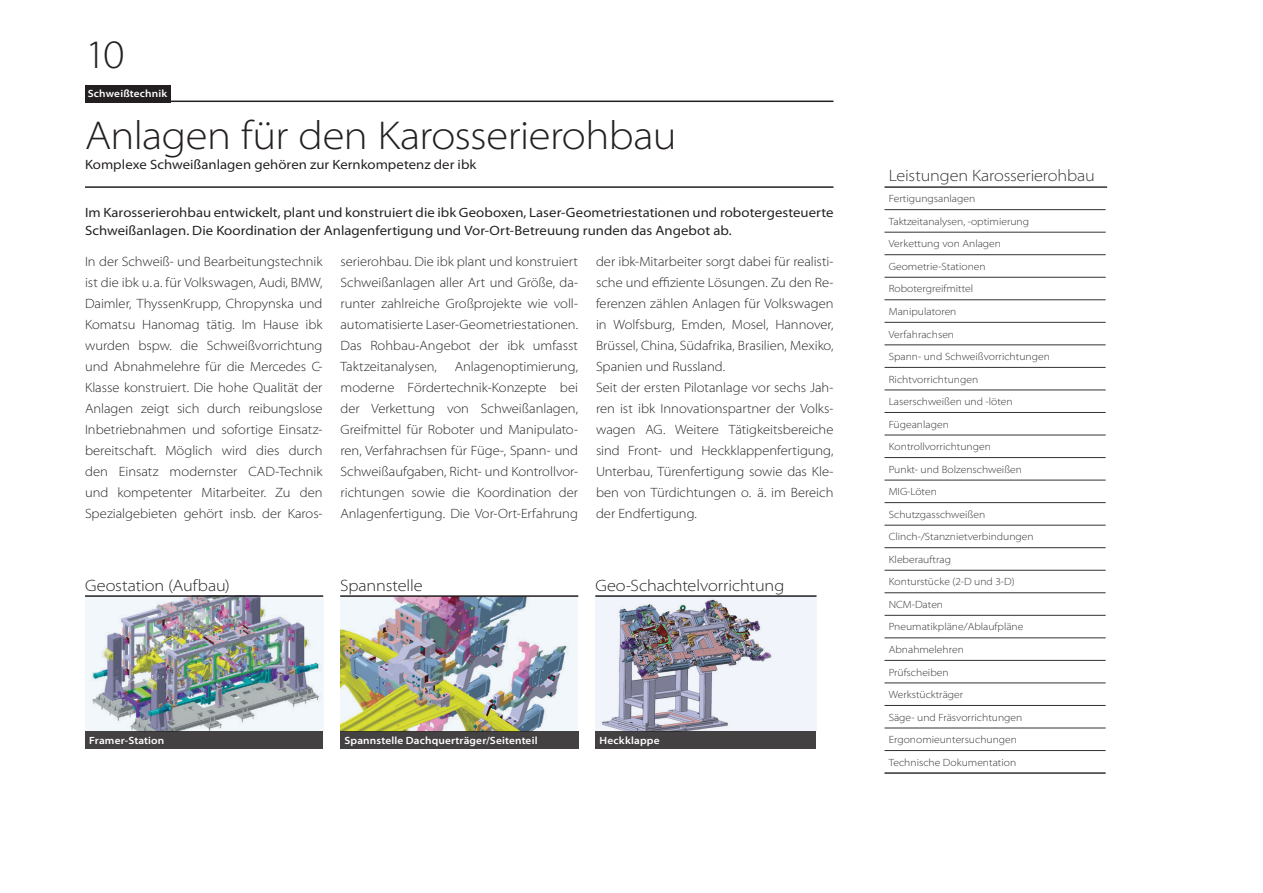
<style>
.page{position:relative;width:1263px;height:893px;background:#fff}
.page>*{position:absolute;margin:0;border:0;box-sizing:border-box;transform-origin:0 0}
.t1{font:300 semi-expanded 40.5px "Myriad Pro";letter-spacing:-.015em;color:#231f20}
.t2{font:300 semi-expanded 16.5px "Myriad Pro";letter-spacing:-.005em;color:#231f20}
.t3{font:300 semi-expanded 13.5px/21px "Myriad Pro";color:#231f20;text-align:justify}
.t4{font:semi-expanded 13.5px/18px "Myriad Pro";letter-spacing:.005em;color:#231f20}
.t5{font:300 semi-expanded 10.5px/22.5px "Myriad Pro";color:#231f20}
.t6{font:600 semi-expanded 10.5px "Myriad Pro";letter-spacing:.015em;color:#fff}
</style>
<div class="page">
<div style="left:595px;top:595px;width:221px;height:136px;background:#f1f4fa"></div>
<img style="left:602px;top:599px;width:170px;height:132px">
<img style="left:85px;top:597px;width:238px;height:134px">
<img style="left:340px;top:597px;width:238px;height:134px">
<div style="left:340px;top:731px;width:238px;height:17px;background:#444142"></div>
<div style="left:595px;top:731px;width:221px;height:17px;background:#444142"></div>
<div style="left:85px;top:731px;width:237px;height:17px;background:#444142"></div>
<hr style="left:85px;top:595px;width:238px;height:2px;background:#231f20">
<hr style="left:340px;top:595px;width:238px;height:2px;background:#231f20">
<hr style="left:595px;top:595px;width:221px;height:2px;background:#231f20">
<svg style="left:884px;top:210px;width:222px;height:518px"></svg>
<hr style="left:884px;top:209px;width:222px;height:1px;background:#231f20">
<hr style="left:884px;top:232px;width:222px;height:1px;background:#231f20">
<hr style="left:884px;top:254px;width:222px;height:1px;background:#231f20">
<hr style="left:884px;top:277px;width:222px;height:1px;background:#231f20">
<hr style="left:884px;top:299px;width:222px;height:1px;background:#231f20">
<hr style="left:884px;top:322px;width:222px;height:1px;background:#231f20">
<hr style="left:884px;top:344px;width:222px;height:1px;background:#231f20">
<hr style="left:884px;top:367px;width:222px;height:1px;background:#231f20">
<hr style="left:884px;top:390px;width:222px;height:1px;background:#231f20">
<hr style="left:884px;top:412px;width:222px;height:1px;background:#231f20">
<hr style="left:884px;top:435px;width:222px;height:1px;background:#231f20">
<hr style="left:884px;top:457px;width:222px;height:1px;background:#231f20">
<hr style="left:884px;top:480px;width:222px;height:1px;background:#231f20">
<hr style="left:884px;top:502px;width:222px;height:1px;background:#231f20">
<hr style="left:884px;top:525px;width:222px;height:1px;background:#231f20">
<hr style="left:884px;top:547px;width:222px;height:1px;background:#231f20">
<hr style="left:884px;top:570px;width:222px;height:1px;background:#231f20">
<hr style="left:884px;top:592px;width:222px;height:1px;background:#231f20">
<hr style="left:884px;top:615px;width:222px;height:1px;background:#231f20">
<hr style="left:884px;top:637px;width:222px;height:1px;background:#231f20">
<hr style="left:884px;top:660px;width:222px;height:1px;background:#231f20">
<hr style="left:884px;top:682px;width:222px;height:1px;background:#231f20">
<hr style="left:884px;top:705px;width:222px;height:1px;background:#231f20">
<hr style="left:884px;top:728px;width:222px;height:1px;background:#231f20">
<hr style="left:884px;top:750px;width:222px;height:1px;background:#231f20">
<hr style="left:884px;top:186px;width:223px;height:2px;background:#231f20">
<hr style="left:884px;top:772px;width:222px;height:2px;background:#231f20">
<hr style="left:85px;top:186px;width:748px;height:2px;background:#231f20">
<hr style="left:170px;top:101px;width:663px;height:1px;background:#231f20">
<div style="left:85px;top:85px;width:85px;height:17px;background:#231f20"></div>
<h1 class="t1" style="left:85px;top:32px;width:41px">10</h1>
<p class="t6" style="left:88px;top:88px;width:81px">Schweißtechnik</p>
<h1 class="t1" style="left:85px;top:113px;width:593px">Anlagen für den Karosserierohbau</h1>
<p class="t4" style="left:85px;top:156px;width:393px">Komplexe Schweißanlagen gehören zur Kernkompetenz der ibk</p>
<p class="t4" style="left:85px;top:204px;width:750px">Im Karosserierohbau entwickelt, plant und konstruiert die ibk Geoboxen, Laser-Geometriestationen und robotergesteuerte<br>Schweißanlagen. Die Koordination der Anlagenfertigung und Vor-Ort-Betreuung runden das Angebot ab.</p>
<p class="t3" style="left:85px;top:251px;width:239px">In der Schweiß- und Bearbeitungstechnik ist die ibk u. a. für Volkswagen, Audi, BMW, Daimler, ThyssenKrupp, Chropynska und Komatsu Hanomag tätig. Im Hause ibk wurden bspw. die Schweißvorrichtung und Abnahmelehre für die Mercedes C-Klasse konstruiert. Die hohe Qualität der Anlagen zeigt sich durch reibungslose Inbetriebnahmen und sofortige Einsatz&shy;bereitschaft. Möglich wird dies durch den Einsatz modernster CAD-Technik und kompetenter Mitarbeiter. Zu den Spezialgebieten gehört insb. der Karos-</p>
<p class="t3" style="left:340px;top:251px;width:239px">serierohbau. Die ibk plant und konstruiert Schweißanlagen aller Art und Größe, da&shy;runter zahlreiche Großprojekte wie voll&shy;automatisierte Laser-Geometriestationen.<br>Das Rohbau-Angebot der ibk umfasst Taktzeitanalysen,</p>
<p class="t3" style="left:596px;top:251px;width:239px;text-align:left">der ibk-Mitarbeiter sorgt dabei für realisti&shy;sche und effiziente Lösungen. Zu den Re&shy;ferenzen zählen Anlagen für Volkswagen in Wolfsburg, Emden, Mosel, Hannover, Brüssel, China, Südafrika, Brasilien, Mexiko, Spanien und Russland.<br>Seit der ersten Pilotanlage vor sechs Jah&shy;ren ist ibk Innovationspartner der Volks&shy;wagen AG. Weitere Tätigkeitsbereiche sind Front- und Heckklappenfertigung, Unterbau, Türenfertigung sowie das Kle&shy;ben von Türdichtungen o. ä. im Bereich der Endfertigung.</p>
<p class="t3" style="left:340px;top:356px;width:239px;text-indent:114px">Anlagenoptimierung, moderne Fördertechnik-Konzepte bei der Verkettung von Schweißanlagen, Greifmittel für Roboter und Manipulato&shy;ren, Verfahrachsen für Füge-, Spann- und Schweißaufgaben, Richt- und Kontrollvor&shy;richtungen sowie die Koordination der Anlagenfertigung. Die Vor-Ort-Erfahrung</p>
<p class="t2" style="left:85px;top:576px;width:146px">Geostation (Aufbau)</p>
<p class="t2" style="left:340px;top:576px;width:84px">Spannstelle</p>
<p class="t2" style="left:595px;top:576px;width:190px">Geo-Schachtelvorrichtung</p>
<p class="t6" style="left:89px;top:734px;width:77px">Framer-Station</p>
<p class="t6" style="left:344px;top:734px;width:195px">Spannstelle Dachquerträger/Seitenteil</p>
<p class="t6" style="left:600px;top:734px;width:62px">Heckklappe</p>
<p class="t2" style="left:889px;top:166px;width:208px">Leistungen Karosserierohbau</p>
<p class="t5" style="left:889px;top:188px;width:163px">Fertigungsanlagen<br>Taktzeitanalysen, -optimierung<br>Verkettung von Anlagen<br>Geometrie-Stationen<br>Robotergreifmittel<br>Manipulatoren<br>Verfahrachsen<br>Spann- und Schweißvorrichtungen<br>Richtvorrichtungen<br>Laserschweißen und -löten<br>Fügeanlagen<br>Kontrollvorrichtungen<br>Punkt- und Bolzenschweißen<br>MIG-Löten<br>Schutzgasschweißen<br>Clinch-/Stanznietverbindungen<br>Kleberauftrag<br>Konturstücke (2-D und 3-D)<br>NCM-Daten<br>Pneumatikpläne/Ablaufpläne<br>Abnahmelehren<br>Prüfscheiben<br>Werkstückträger<br>Säge- und Fräsvorrichtungen<br>Ergonomieuntersuchungen<br>Technische Dokumentation</p>
</div>
